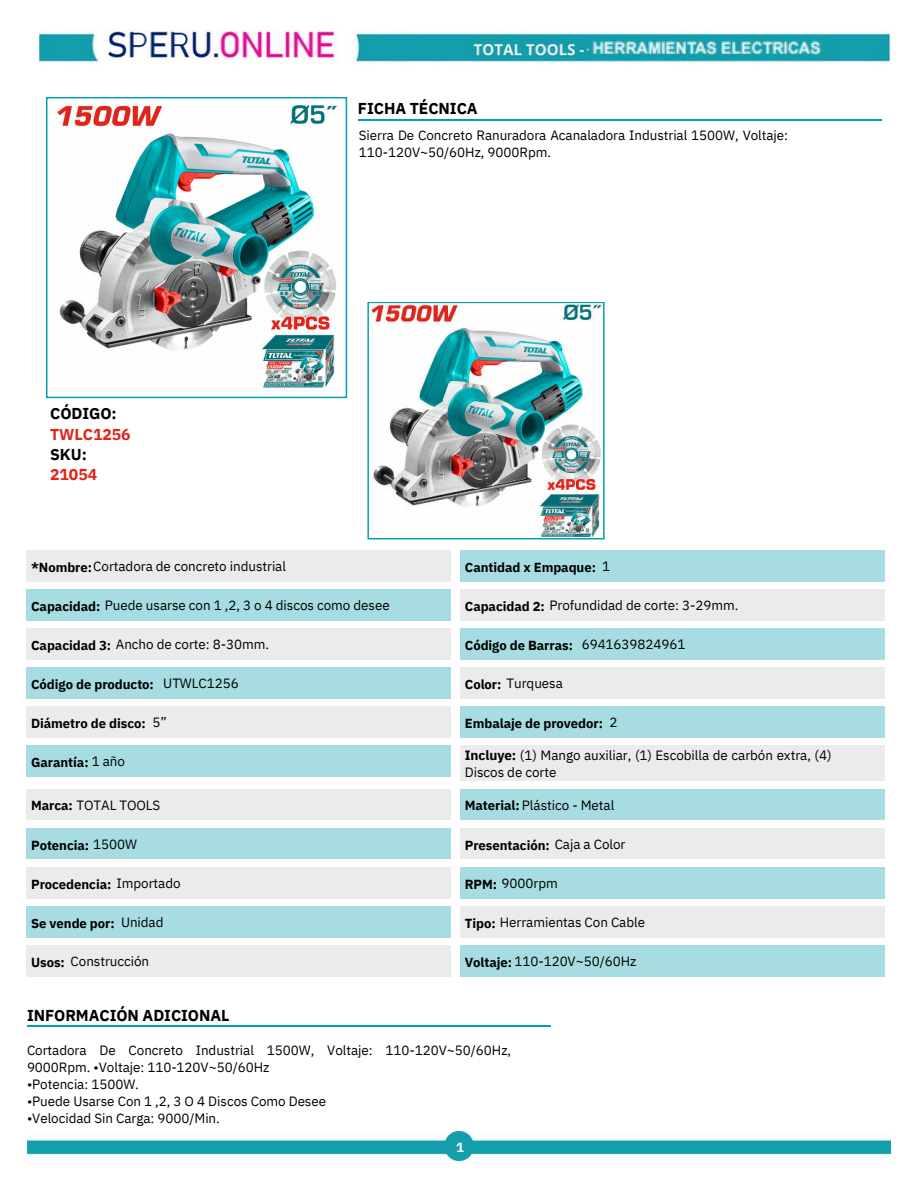
<style>
.page{position:relative;width:918px;height:1188px;background:#fff}
.page>*{position:absolute;margin:0;border:0;box-sizing:border-box;transform-origin:0 0}
.t1{font:700 15.75px "IBM Plex Sans";letter-spacing:-.005em;color:#000}
.t2{font:700 15.75px "IBM Plex Sans";letter-spacing:-.005em;color:#e1251b}
.t3{font:13.35px/16.8px "IBM Plex Sans";letter-spacing:-.005em;color:#000}
.t4{font:700 13.05px "IBM Plex Sans";letter-spacing:-.005em;color:#000}
.t5{font:700 13.05px "IBM Plex Sans";color:#fff}
.s1{font-weight:700;font-size:13.05px}
.s2{font-weight:400;font-size:13.35px}
.s3{font-weight:700}
</style>
<div class="page">
<hr style="left:27px;top:1025px;width:524px;height:2px;background:#009fad">
<hr style="left:358px;top:119px;width:524px;height:1px;background:#009fad">
<svg style="left:46px;top:97px;width:301px;height:301px"></svg>
<img style="left:49px;top:100px;width:295px;height:295px">
<svg style="left:367px;top:302px;width:238px;height:237px"></svg>
<img style="left:370px;top:305px;width:231px;height:231px">
<div style="left:27px;top:550px;width:424px;height:31px;background:#ebebeb"></div>
<div style="left:461px;top:550px;width:424px;height:31px;background:#a7dde2"></div>
<div style="left:27px;top:590px;width:424px;height:30px;background:#a7dde2"></div>
<div style="left:461px;top:590px;width:424px;height:30px;background:#ebebeb"></div>
<div style="left:27px;top:629px;width:424px;height:30px;background:#ebebeb"></div>
<div style="left:461px;top:629px;width:424px;height:30px;background:#a7dde2"></div>
<div style="left:27px;top:668px;width:424px;height:30px;background:#a7dde2"></div>
<div style="left:461px;top:668px;width:424px;height:30px;background:#ebebeb"></div>
<div style="left:27px;top:707px;width:424px;height:30px;background:#ebebeb"></div>
<div style="left:461px;top:707px;width:424px;height:30px;background:#a7dde2"></div>
<div style="left:27px;top:746px;width:424px;height:30px;background:#a7dde2"></div>
<div style="left:461px;top:746px;width:424px;height:35px;background:#ebebeb"></div>
<div style="left:27px;top:789px;width:424px;height:31px;background:#ebebeb"></div>
<div style="left:461px;top:789px;width:424px;height:31px;background:#a7dde2"></div>
<div style="left:27px;top:828px;width:424px;height:31px;background:#a7dde2"></div>
<div style="left:461px;top:828px;width:424px;height:31px;background:#ebebeb"></div>
<div style="left:27px;top:867px;width:424px;height:31px;background:#ebebeb"></div>
<div style="left:461px;top:867px;width:424px;height:31px;background:#a7dde2"></div>
<div style="left:27px;top:907px;width:424px;height:30px;background:#a7dde2"></div>
<div style="left:461px;top:907px;width:424px;height:30px;background:#ebebeb"></div>
<div style="left:27px;top:946px;width:424px;height:30px;background:#ebebeb"></div>
<div style="left:461px;top:946px;width:424px;height:30px;background:#a7dde2"></div>
<img style="left:27px;top:1131px;width:864px;height:29px">
<img style="left:39px;top:30px;width:853px;height:33px">
<img style="left:587px;top:36px;width:238px;height:23px">
<p class="t1" style="left:358px;top:96px;width:121px">FICHA TÉCNICA</p>
<p class="t1" style="left:50px;top:401px;width:68px">CÓDIGO:</p>
<p class="t2" style="left:50px;top:422px;width:82px">TWLC1256</p>
<p class="t1" style="left:50px;top:442px;width:38px">SKU:</p>
<p class="t2" style="left:50px;top:462px;width:48px">21054</p>
<p class="t3" style="left:359px;top:126px;width:431px">Sierra De Concreto Ranuradora Acanaladora Industrial 1500W, Voltaje:<br>110-120V~50/60Hz, 9000Rpm.</p>
<p class="t3" style="left:31px;top:557px;width:256px"><span class="s1">*Nombre:</span>Cortadora de concreto industrial</p>
<p class="t3" style="left:31px;top:596px;width:360px"><span class="s1">Capacidad:</span> Puede usarse con 1 ,2, 3 o 4 discos como desee</p>
<p class="t3" style="left:602px;top:557px;width:10px">1</p>
<p class="t4" style="left:465px;top:557px;width:133px">Cantidad x Empaque:</p>
<p class="t3" style="left:465px;top:596px;width:275px"><span class="s1">Capacidad 2:</span> Profundidad de corte: 3-29mm.</p>
<p class="t3" style="left:31px;top:635px;width:240px"><span class="s1">Capacidad 3:</span> Ancho de corte: 8-30mm.</p>
<p class="t4" style="left:465px;top:635px;width:110px">Código de Barras:</p>
<p class="t3" style="left:582px;top:635px;width:105px">6941639824961</p>
<p class="t4" style="left:31px;top:674px;width:124px">Código de producto:</p>
<p class="t3" style="left:163px;top:674px;width:77px">UTWLC1256</p>
<p class="t3" style="left:465px;top:674px;width:100px"><span class="s1">Color:</span> Turquesa</p>
<p class="t4" style="left:31px;top:713px;width:116px">Diámetro de disco:</p>
<p class="t3" style="left:152px;top:713px;width:16px">5”</p>
<p class="t4" style="left:465px;top:713px;width:140px">Embalaje de provedor:</p>
<p class="t3" style="left:610px;top:713px;width:10px">2</p>
<p class="t4" style="left:31px;top:752px;width:95px">Garantía: <span class="s2">1 año</span></p>
<p class="t3" style="left:465px;top:746px;width:368px"><span class="s3">Incluye:</span> (1) Mango auxiliar, (1) Escobilla de carbón extra, (4)<br>Discos de corte</p>
<p class="t3" style="left:31px;top:795px;width:131px"><span class="s1">Marca:</span> TOTAL TOOLS</p>
<p class="t3" style="left:465px;top:795px;width:151px"><span class="s1">Material:</span> Plástico - Metal</p>
<p class="t4" style="left:31px;top:835px;width:108px">Potencia: <span class="s2">1500W</span></p>
<p class="t4" style="left:465px;top:835px;width:162px">Presentación: <span class="s2">Caja a Color</span></p>
<p class="t4" style="left:31px;top:874px;width:151px">Procedencia: <span class="s2">Importado</span></p>
<p class="t3" style="left:465px;top:873px;width:94px"><span class="s1">RPM:</span> 9000rpm</p>
<p class="t4" style="left:31px;top:913px;width:85px">Se vende por:</p>
<p class="t3" style="left:121px;top:913px;width:44px">Unidad</p>
<p class="t3" style="left:465px;top:913px;width:182px"><span class="s1">Tipo:</span> Herramientas Con Cable</p>
<p class="t3" style="left:31px;top:952px;width:120px"><span class="s1">Usos:</span> Construcción</p>
<p class="t3" style="left:465px;top:952px;width:173px"><span class="s1">Voltaje:</span> 110-120V~50/60Hz</p>
<p class="t1" style="left:27px;top:1003px;width:204px">INFORMACIÓN ADICIONAL</p>
<p class="t3" style="left:27px;top:1041px;width:486px">Cortadora De Concreto Industrial 1500W, Voltaje: 110-120V~50/60Hz,<br>9000Rpm. •Voltaje: 110-120V~50/60Hz</p>
<p class="t3" style="left:27px;top:1075px;width:113px">•Potencia: 1500W.</p>
<p class="t3" style="left:27px;top:1092px;width:301px">•Puede Usarse Con 1 ,2, 3 O 4 Discos Como Desee</p>
<p class="t3" style="left:27px;top:1108px;width:194px">•Velocidad Sin Carga: 9000/Min.</p>
<p class="t5" style="left:456px;top:1137px;width:9px">1</p>
</div>
